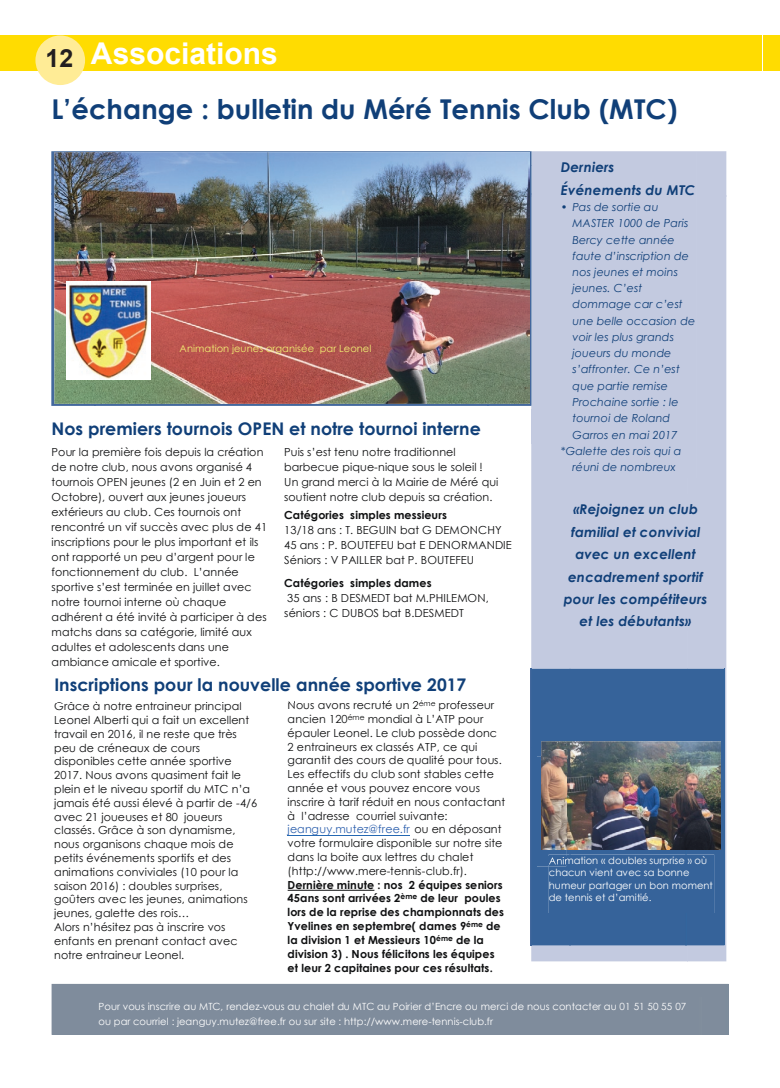
<style>
.page{position:relative;width:780px;height:1088px;background:#fff}
.page>*{position:absolute;margin:0;border:0;box-sizing:border-box;transform-origin:0 0}
.t1{font:700 30px "Arial";color:#fff}
.t2{font:700 27.25px "Century Gothic";color:#103f78}
.t3{font:700 17.38px "Century Gothic";letter-spacing:.005em;color:#103f78}
.t4{font:italic 700 13.5px/22.5px "Century Gothic";letter-spacing:.005em;color:#103f78;text-align:center}
.t5{font:11.12px/13.8px "Century Gothic";letter-spacing:.01em;color:#0f1011}
.t6{font:700 11.12px/13.9px "Century Gothic";letter-spacing:.01em;color:#0f1011}
.t7{font:italic 11.12px "Century Gothic";letter-spacing:.01em;color:#103f78}
.t8{font:9.88px/12.2px "Century Gothic";letter-spacing:.01em;color:#fff}
.t9{font:9.88px "Century Gothic";letter-spacing:.01em;color:#f2ef72}
.s1{color:#2d60ad}
</style>
<div class="page">
<div style="left:763px;top:35px;width:17px;height:36px;background:#ffdc01"></div>
<div style="left:0;top:35px;width:762px;height:36px;background:#ffdc01"></div>
<div style="left:35px;top:35px;width:50px;height:50px;background:#ffec96;border-radius:50%"></div>
<div style="left:531px;top:196px;width:39px;height:473px;background:#c3cae0"></div>
<div style="left:687px;top:196px;width:39px;height:765px;background:#c3cae0"></div>
<div style="left:531px;top:946px;width:156px;height:15px;background:#c3cae0"></div>
<img style="left:51px;top:151px;width:480px;height:43px">
<img style="left:51px;top:194px;width:44px;height:212px">
<img style="left:488px;top:194px;width:43px;height:212px">
<img style="left:95px;top:404px;width:393px;height:2px">
<img style="left:531px;top:151px;width:1px;height:255px">
<svg style="left:531px;top:166px;width:16px;height:1px"></svg>
<img style="left:724px;top:669px;width:1px;height:276px">
<img style="left:531px;top:945px;width:193px;height:1px">
<div style="left:531px;top:669px;width:193px;height:78px;background:#36639a"></div>
<div style="left:531px;top:747px;width:38px;height:198px;background:#36639a"></div>
<div style="left:686px;top:747px;width:38px;height:198px;background:#36639a"></div>
<img style="left:569px;top:850px;width:117px;height:4px">
<div style="left:569px;top:913px;width:117px;height:32px;background:#36639a"></div>
<img style="left:419px;top:702px;width:16px;height:1px">
<hr style="left:287px;top:835px;width:123px;height:1px;background:#2468b3">
<hr style="left:287px;top:890px;width:87px;height:1px;background:#0f1011">
<img style="left:541px;top:741px;width:180px;height:109px">
<img style="left:54px;top:152px;width:476px;height:252px">
<img style="left:288px;top:700px;width:130px;height:2px">
<img style="left:531px;top:410px;width:11px;height:34px">
<div style="left:552px;top:495px;width:166px;height:135px;background:#c3cae0"></div>
<div style="left:548px;top:854px;width:166px;height:59px;background:#36639a"></div>
<img style="left:566px;top:857px;width:39px;height:7px">
<img style="left:152px;top:342px;width:226px;height:24px">
<div style="left:561px;top:153px;width:135px;height:324px;background:#c3cae0"></div>
<div style="left:98px;top:997px;width:603px;height:38px;background:#7f8c9c"></div>
<img style="left:537px;top:756px;width:29px;height:110px">
<img style="left:541px;top:756px;width:25px;height:94px">
<img style="left:548px;top:854px;width:18px;height:12px">
<img style="left:549px;top:857px;width:17px;height:7px">
<img style="left:66px;top:281px;width:85px;height:99px">
<h1 class="t1" style="left:45px;top:37px;width:234px"><sub>12</sub> Associations</h1>
<h2 class="t2" style="left:52px;top:91px;width:627px">L’échange : bulletin du Méré Tennis Club (MTC)</h2>
<p class="t9" style="left:179px;top:342px;width:193px">Animation jeunes organisée par Leonel</p>
<h3 class="t3" style="left:51px;top:418px;width:431px">Nos premiers tournois OPEN et notre tournoi interne</h3>
<p class="t5" style="left:284px;top:444px;width:216px;line-height:15px">Puis s’est tenu notre traditionnel barbecue pique-nique sous le soleil !<br>Un grand merci à la Mairie de Méré qui soutient notre club depuis sa création.</p>
<p class="t5" style="left:52px;top:444px;width:217px;line-height:15px">Pour la première fois depuis la création de notre club, nous avons organisé 4 tournois OPEN jeunes (2 en Juin et 2 en Octobre), ouvert aux jeunes joueurs extérieurs au club. Ces tournois ont rencontré un vif succès avec plus de 41 inscriptions pour le plus important et ils ont rapporté un peu d’argent pour le fonctionnement du club. L’année sportive s’est terminée en juillet avec notre tournoi interne où chaque adhérent a été invité à participer à des matchs dans sa catégorie, limité aux adultes et adolescents dans une ambiance amicale et sportive.</p>
<p class="t6" style="left:284px;top:508px;width:164px">Catégories simples messieurs</p>
<p class="t5" style="left:284px;top:522px;width:229px;line-height:15px">13/18 ans : T. BEGUIN bat G DEMONCHY<br>45 ans : P. BOUTEFEU bat E DENORMANDIE<br>Séniors : V PAILLER bat P. BOUTEFEU</p>
<p class="t6" style="left:284px;top:575px;width:149px">Catégories simples dames</p>
<p class="t5" style="left:284px;top:590px;width:206px;line-height:15px">35 ans : B DESMEDT bat M.PHILEMON, séniors : C DUBOS bat B.DESMEDT</p>
<h3 class="t3" style="left:54px;top:674px;width:413px">Inscriptions pour la nouvelle année sportive 2017</h3>
<p class="t5" style="left:54px;top:699px;width:204px">Grâce à notre entraineur principal<br>Leonel Alberti qui a fait un excellent travail en 2016, il ne reste que très peu de créneaux de cours disponibles cette année sportive<br>2017. Nous avons quasiment fait le plein et le niveau sportif du MTC n’a jamais été aussi élevé à partir de -4/6 avec 21 joueuses et 80 joueurs classés. Grâce à son dynamisme, nous organisons chaque mois de petits événements sportifs et des animations conviviales (10 pour la saison 2016) : doubles surprises, goûters avec les jeunes, animations jeunes, galette des rois…<br>Alors n’hésitez pas à inscrire vos enfants en prenant contact avec notre entraineur Leonel.</p>
<p class="t5" style="left:287px;top:698px;width:219px">Nous avons recruté un 2<sup>éme</sup> professeur ancien 120<sup>éme</sup> mondial à L’ATP pour épauler Leonel. Le club possède donc 2 entraineurs ex classés ATP, ce qui garantit des cours de qualité pour tous.<br>Les effectifs du club sont stables cette année et vous pouvez encore vous inscrire à tarif réduit en nous contactant à l’adresse courriel suivante: <span class="s1">jeanguy.mutez@free.fr</span> ou en déposant votre formulaire disponible sur notre site dans la boite aux lettres du chalet (http://www.mere-tennis-club.fr).</p>
<p class="t6" style="left:287px;top:877px;width:218px">Dernière minute : nos 2 équipes seniors 45ans sont arrivées 2<sup>ème</sup> de leur poules lors de la reprise des championnats des Yvelines en septembre( dames 9<sup>éme</sup> de la division 1 et Messieurs 10<sup>éme</sup> de la division 3) . Nous félicitons les équipes et leur 2 capitaines pour ces résultats.</p>
<p class="t4" style="left:561px;top:156px;width:136px;text-align:left">Derniers<br>Événements du MTC</p>
<p class="t7" style="left:561px;top:200px;width:99px">• Pas de sortie au</p>
<p class="t7" style="left:572px;top:216px;width:117px">MASTER 1000 de Paris</p>
<p class="t7" style="left:572px;top:233px;width:104px">Bercy cette année</p>
<p class="t7" style="left:572px;top:249px;width:118px">faute d’inscription de</p>
<p class="t7" style="left:572px;top:265px;width:107px">nos jeunes et moins</p>
<p class="t7" style="left:572px;top:281px;width:71px">jeunes. C’est</p>
<p class="t7" style="left:572px;top:297px;width:112px">dommage car c’est</p>
<p class="t7" style="left:572px;top:314px;width:124px">une belle occasion de</p>
<p class="t7" style="left:572px;top:330px;width:103px">voir les plus grands</p>
<p class="t7" style="left:572px;top:346px;width:100px">joueurs du monde</p>
<p class="t7" style="left:572px;top:363px;width:109px">s’affronter. Ce n’est</p>
<p class="t7" style="left:572px;top:379px;width:97px">que partie remise</p>
<p class="t7" style="left:572px;top:395px;width:107px">Prochaine sortie : le</p>
<p class="t7" style="left:572px;top:411px;width:99px">tournoi de Roland</p>
<p class="t7" style="left:572px;top:428px;width:106px">Garros en mai 2017</p>
<p class="t7" style="left:561px;top:444px;width:122px">*Galette des rois qui a</p>
<p class="t7" style="left:572px;top:460px;width:105px">réuni de nombreux</p>
<p class="t4" style="left:563px;top:497px;width:145px">«Rejoignez un club familial et convivial avec un excellent encadrement sportif pour les compétiteurs et les débutants»</p>
<p class="t8" style="left:548px;top:854px;width:166px">Animation « doubles surprise » où chacun vient avec sa bonne humeur partager un bon moment de tennis et d’amitié.</p>
<p class="t8" style="left:98px;top:999px;width:589px;line-height:15px">Pour vous inscrire au MTC, rendez-vous au chalet du MTC au Poirier d’Encre ou merci de nous contacter au 01 51 50 55 07 ou par courriel : jeanguy.mutez@free.fr ou sur site : http://www.mere-tennis-club.fr</p>
</div>
